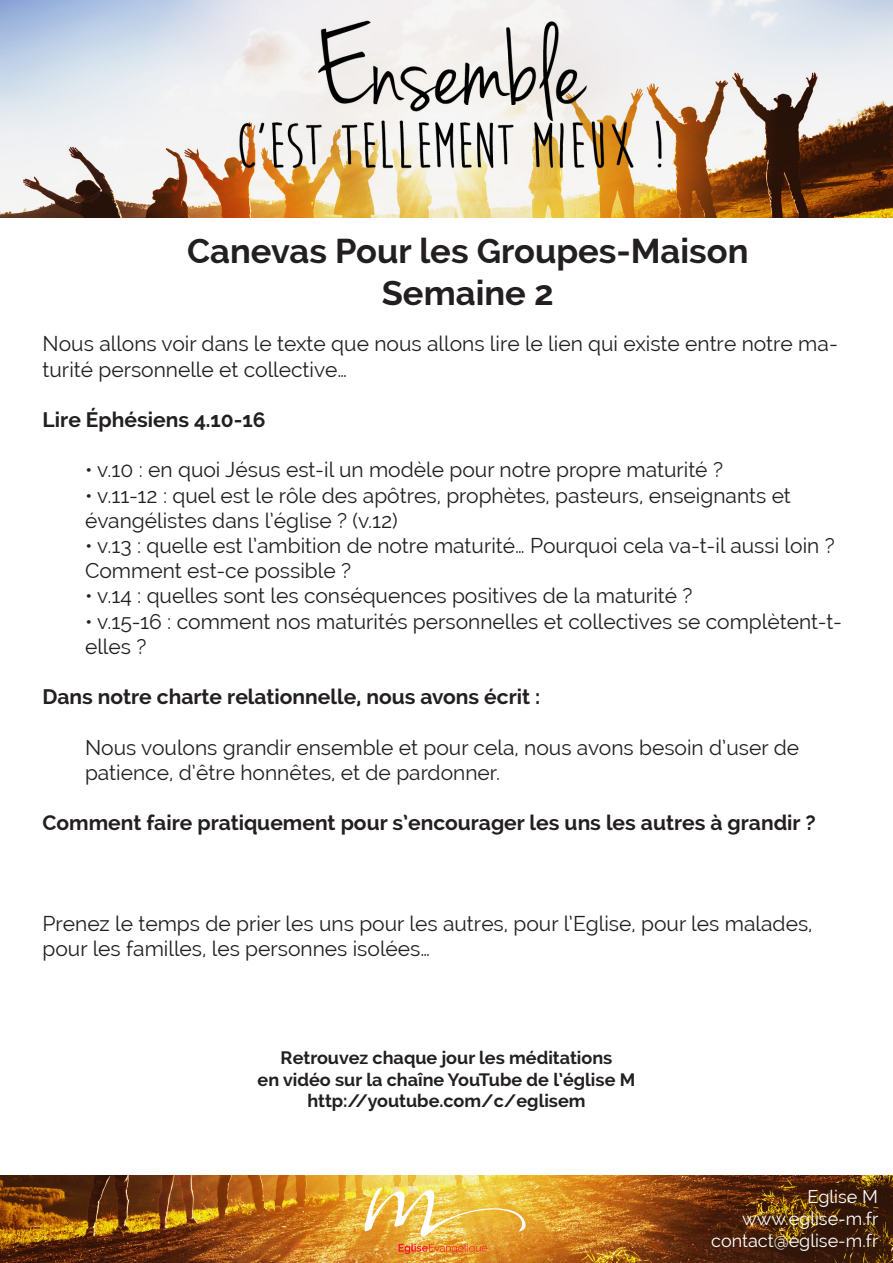
<style>
.page{position:relative;width:893px;height:1263px;background:#fff}
.page>*{position:absolute;margin:0;border:0;box-sizing:border-box;transform-origin:0 0}
.t1{font:700 34.5px "Raleway";color:#231f20}
.t2{font:21px/25.2px "Raleway";color:#231f20}
.t3{font:700 21px "Raleway";color:#231f20}
.t4{font:700 18px "Raleway";color:#231f20}
.t5{font:18px "Raleway";color:#fff}
</style>
<div class="page">
<img style="left:0;top:1176px;width:893px;height:87px">
<img style="left:0;top:0;width:893px;height:217px">
<svg style="left:364px;top:1188px;width:165px;height:50px;background:#eec65d"></svg>
<svg style="left:399px;top:1244px;width:88px;height:10px"></svg>
<p class="t1" style="left:187px;top:231px;width:563px">Canevas Pour les Groupes-Maison</p>
<p class="t1" style="left:382px;top:273px;width:173px">Semaine 2</p>
<p class="t2" style="left:43px;top:331px;width:797px">Nous allons voir dans le texte que nous allons lire le lien qui existe entre notre ma&shy;turité personnelle et collective…</p>
<p class="t3" style="left:43px;top:408px;width:224px">Lire Éphésiens 4.10-16</p>
<p class="t2" style="left:85px;top:457px;width:639px">• v.10 : en quoi Jésus est-il un modèle pour notre propre maturité ?</p>
<p class="t2" style="left:85px;top:482px;width:707px">• v.11-12 : quel est le rôle des apôtres, prophètes, pasteurs, enseignants et évangélistes dans l’église ? (v.12)</p>
<p class="t2" style="left:85px;top:533px;width:751px">• v.13 : quelle est l’ambition de notre maturité… Pourquoi cela va-t-il aussi loin ?<br>Comment est-ce possible ?</p>
<p class="t2" style="left:85px;top:583px;width:609px">• v.14 : quelles sont les conséquences positives de la maturité ?</p>
<p class="t2" style="left:85px;top:608px;width:758px">• v.15-16 : comment nos maturités personnelles et collectives se complètent-t&shy;elles ?</p>
<p class="t3" style="left:43px;top:685px;width:499px">Dans notre charte relationnelle, nous avons écrit :</p>
<p class="t2" style="left:85px;top:734px;width:716px">Nous voulons grandir ensemble et pour cela, nous avons besoin d’user de patience, d’être honnêtes, et de pardonner.</p>
<p class="t3" style="left:43px;top:811px;width:775px">Comment faire pratiquement pour s’encourager les uns les autres à grandir ?</p>
<p class="t2" style="left:43px;top:911px;width:771px">Prenez le temps de prier les uns pour les autres, pour l’Eglise, pour les malades, pour les familles, les personnes isolées…</p>
<p class="t4" style="left:281px;top:1047px;width:333px">Retrouvez chaque jour les méditations</p>
<p class="t4" style="left:258px;top:1069px;width:379px">en vidéo sur la chaîne YouTube de l’église M</p>
<p class="t4" style="left:307px;top:1091px;width:280px">http://youtube.com/c/eglisem</p>
<p class="t5" style="left:807px;top:1187px;width:72px">Eglise M</p>
<p class="t5" style="left:742px;top:1208px;width:138px">www.eglise-m.fr</p>
<p class="t5" style="left:711px;top:1230px;width:169px">contact@eglise-m.fr</p>
</div>
